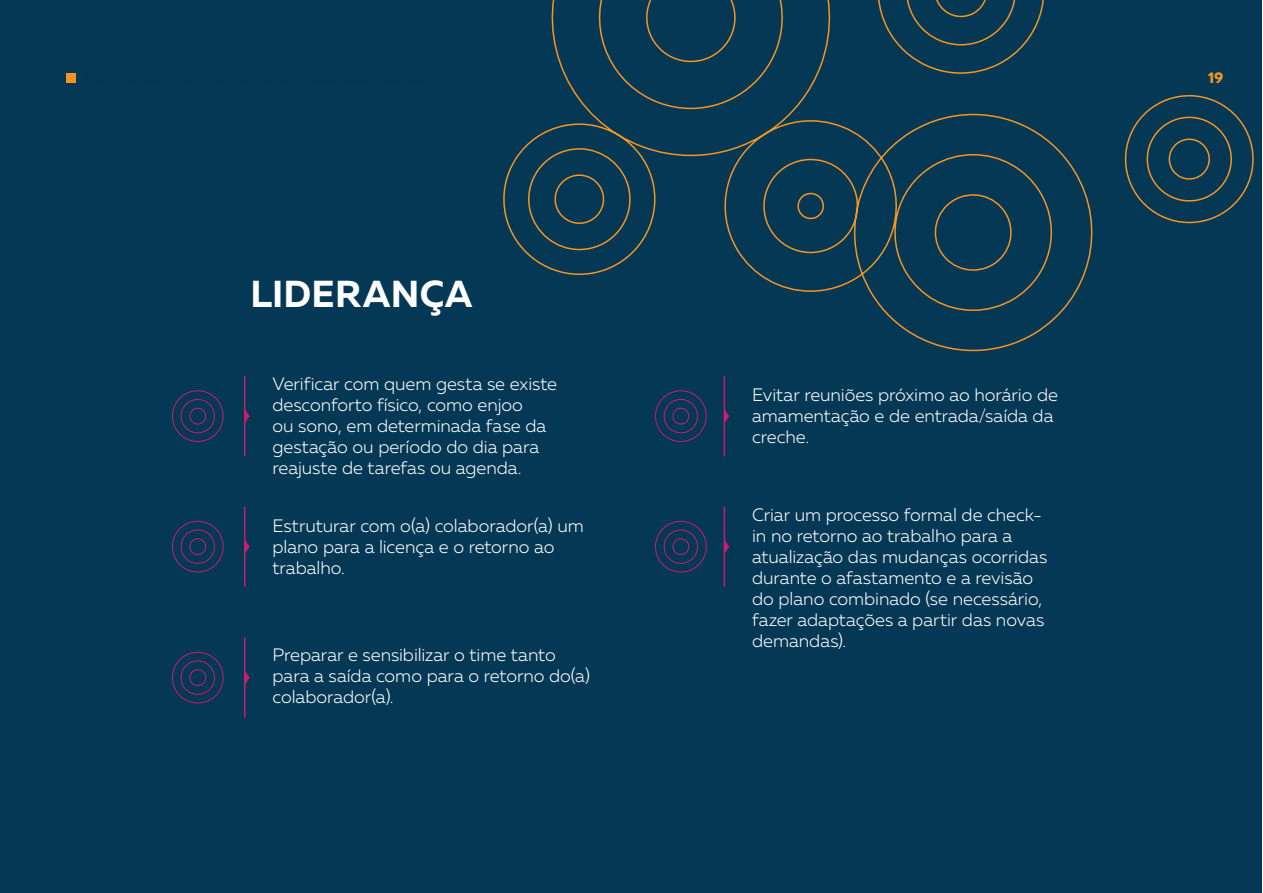
<style>
.page{position:relative;width:1263px;height:893px;background:#fff}
.page>*{position:absolute;margin:0;border:0;box-sizing:border-box;transform-origin:0 0}
.t1{font:700 37.5px "Muller";letter-spacing:.005em;color:#fff}
.t2{font:300 18px/21px "Muller";letter-spacing:-.005em;color:#fff}
.t3{font:700 15px "Novecentosanswide";color:#f7941e}
</style>
<div class="page">
<div style="left:1px;top:0;width:1261px;height:892px;background:#043855"></div>
<div style="left:66px;top:74px;width:9px;height:9px;background:#f7941e"></div>
<hr style="left:244px;top:376px;width:1px;height:80px;background:#cf1a72">
<svg style="left:245px;top:409px;width:5px;height:14px"></svg>
<hr style="left:244px;top:507px;width:1px;height:80px;background:#cf1a72">
<svg style="left:245px;top:540px;width:5px;height:14px"></svg>
<hr style="left:244px;top:638px;width:1px;height:80px;background:#cf1a72">
<svg style="left:245px;top:671px;width:5px;height:14px"></svg>
<hr style="left:724px;top:376px;width:1px;height:80px;background:#cf1a72">
<svg style="left:725px;top:409px;width:4px;height:14px"></svg>
<hr style="left:724px;top:507px;width:1px;height:80px;background:#cf1a72">
<svg style="left:725px;top:540px;width:4px;height:14px"></svg>
<svg style="left:503px;top:0;width:751px;height:352px"></svg>
<svg style="left:171px;top:390px;width:53px;height:52px"></svg>
<svg style="left:655px;top:390px;width:52px;height:52px"></svg>
<svg style="left:171px;top:520px;width:53px;height:53px"></svg>
<svg style="left:655px;top:520px;width:52px;height:53px"></svg>
<svg style="left:171px;top:651px;width:53px;height:53px"></svg>
<h1 class="t1" style="left:250px;top:270px;width:224px">LIDERANÇA</h1>
<p class="t2" style="left:272px;top:373px;width:286px">Verificar com quem gesta se existe desconforto físico, como enjoo<br>ou sono, em determinada fase da gestação ou período do dia para reajuste de tarefas ou agenda.</p>
<p class="t2" style="left:272px;top:515px;width:313px">Estruturar com o(a) colaborador(a) um plano para a licença e o retorno ao trabalho.</p>
<p class="t2" style="left:272px;top:644px;width:319px">Preparar e sensibilizar o time tanto para a saída como para o retorno do(a) colaborador(a).</p>
<p class="t2" style="left:752px;top:384px;width:307px">Evitar reuniões próximo ao horário de amamentação e de entrada/saída da creche.</p>
<p class="t2" style="left:752px;top:504px;width:297px">Criar um processo formal de check&shy;in no retorno ao trabalho para a atualização das mudanças ocorridas durante o afastamento e a revisão do plano combinado (se necessário, fazer adaptações a partir das novas demandas).</p>
<p class="t3" style="left:1208px;top:68px;width:17px">19</p>
</div>
